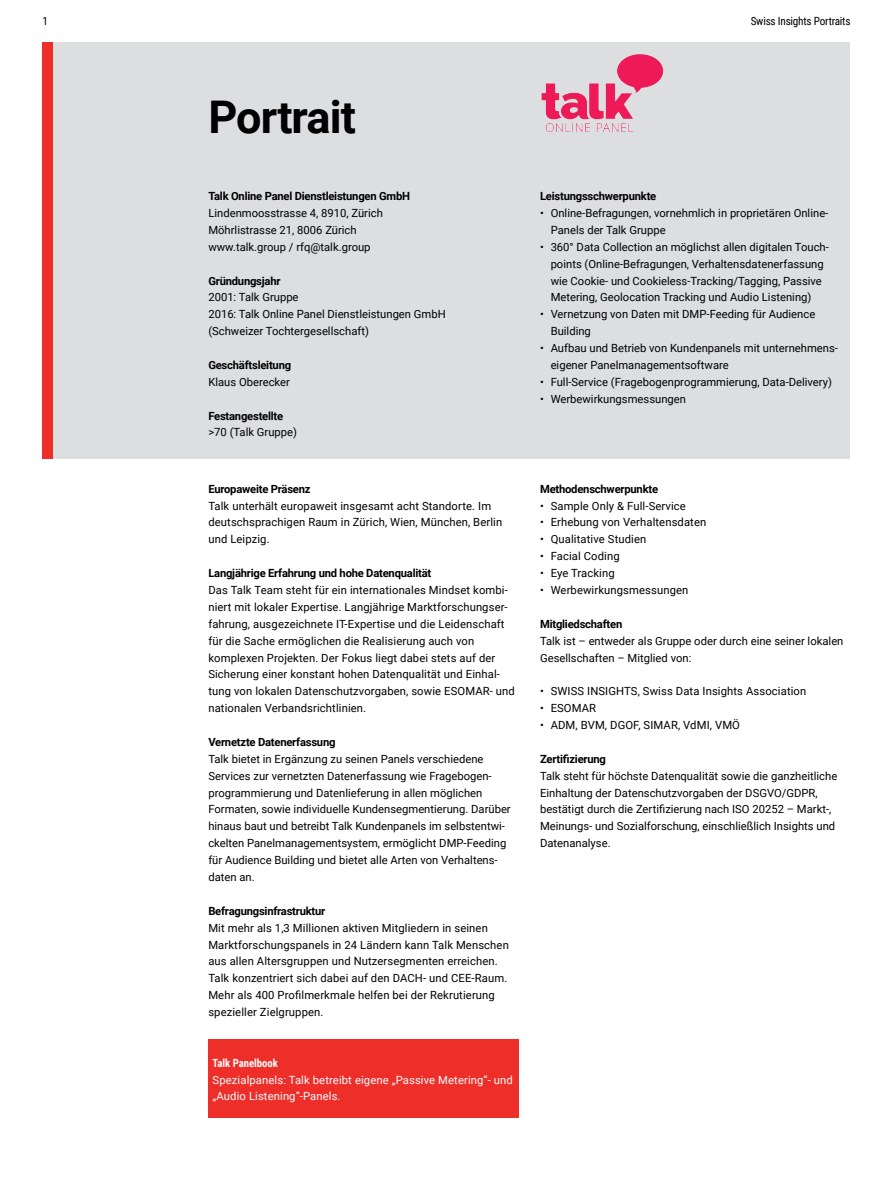
<style>
.page{position:relative;width:893px;height:1191px;background:#fff}
.page>*{position:absolute;margin:0;border:0;box-sizing:border-box;transform-origin:0 0}
.t1{font:700 45px "Roboto";letter-spacing:-.02em;color:#000}
.t2{font:11.25px/16.8px "Roboto";color:#000}
.t3{font:700 11.25px "Roboto";letter-spacing:-.02em;color:#000}
.t4{font:11.25px/16.8px "Roboto";letter-spacing:.01em;color:#fff}
.t5{font:11.25px "Roboto Condensed";letter-spacing:-.02em;color:#000}
.t6{font:700 11.25px "Roboto Condensed";color:#fff;scale:.95 1}
</style>
<div class="page">
<div style="left:43px;top:43px;width:807px;height:416px;background:#dddee0"></div>
<div style="left:43px;top:43px;width:10px;height:416px;background:#ee2e29"></div>
<img style="left:541px;top:54px;width:122px;height:78px">
<div style="left:208px;top:1039px;width:311px;height:78px;background:#ee2e29"></div>
<p class="t5" style="left:43px;top:14px;width:7px">1</p>
<p class="t5" style="left:751px;top:14px;width:101px">Swiss Insights Portraits</p>
<h1 class="t1" style="left:208px;top:85px;width:149px">Portrait</h1>
<p class="t3" style="left:208px;top:188px;width:203px">Talk Online Panel Dienstleistungen GmbH</p>
<p class="t2" style="left:208px;top:204px;width:176px">Lindenmoosstrasse 4, 8910, Zürich<br>Möhrlistrasse 21, 8006 Zürich www.talk.group / rfq@talk.group</p>
<p class="t3" style="left:208px;top:273px;width:74px">Gründungsjahr</p>
<p class="t2" style="left:208px;top:288px;width:239px">2001: Talk Gruppe<br>2016: Talk Online Panel Dienstleistungen GmbH (Schweizer Tochtergesellschaft)</p>
<p class="t3" style="left:208px;top:357px;width:84px">Geschäftsleitung</p>
<p class="t2" style="left:208px;top:373px;width:83px">Klaus Oberecker</p>
<p class="t3" style="left:208px;top:408px;width:76px">Festangestellte</p>
<p class="t2" style="left:208px;top:423px;width:90px">&gt;70 (Talk Gruppe)</p>
<p class="t3" style="left:208px;top:481px;width:104px">Europaweite Präsenz</p>
<p class="t2" style="left:208px;top:497px;width:295px">Talk unterhält europaweit insgesamt acht Standorte. Im deutschsprachigen Raum in Zürich, Wien, München, Berlin und Leipzig.</p>
<p class="t3" style="left:208px;top:565px;width:225px">Langjährige Erfahrung und hohe Datenqualität</p>
<p class="t2" style="left:208px;top:581px;width:308px">Das Talk Team steht für ein internationales Mindset kombi&shy;niert mit lokaler Expertise. Langjährige Marktforschungser&shy;fahrung, ausgezeichnete IT-Expertise und die Leidenschaft für die Sache ermöglichen die Realisierung auch von komplexen Projekten. Der Fokus liegt dabei stets auf der Sicherung einer konstant hohen Datenqualität und Einhal&shy;tung von lokalen Datenschutzvorgaben, sowie ESOMAR- und nationalen Verbandsrichtlinien.</p>
<p class="t3" style="left:208px;top:734px;width:129px">Vernetzte Datenerfassung</p>
<p class="t2" style="left:208px;top:750px;width:304px">Talk bietet in Ergänzung zu seinen Panels verschiedene Services zur vernetzten Datenerfassung wie Fragebogen&shy;programmierung und Datenlieferung in allen möglichen Formaten, sowie individuelle Kundensegmentierung. Darüber hinaus baut und betreibt Talk Kundenpanels im selbstentwi&shy;ckelten Panelmanagementsystem, ermöglicht DMP-Feeding für Audience Building und bietet alle Arten von Verhaltens&shy;daten an.</p>
<p class="t3" style="left:208px;top:903px;width:119px">Befragungsinfrastruktur</p>
<p class="t2" style="left:208px;top:918px;width:302px">Mit mehr als 1,3 Millionen aktiven Mitgliedern in seinen Marktforschungspanels in 24 Ländern kann Talk Menschen aus allen Altersgruppen und Nutzersegmenten erreichen.<br>Talk konzentriert sich dabei auf den DACH- und CEE-Raum.<br>Mehr als 400 Profilmerkmale helfen bei der Rekrutierung spezieller Zielgruppen.</p>
<p class="t6" style="left:213px;top:1054px;width:70px">Talk Panelbook</p>
<p class="t4" style="left:213px;top:1070px;width:302px">Spezialpanels: Talk betreibt eigene „Passive Metering“- und „Audio Listening“-Panels.</p>
<p class="t3" style="left:540px;top:188px;width:118px">Leistungsschwerpunkte</p>
<p class="t2" style="left:551px;top:204px;width:279px;text-indent:-11px">• Online-Befragungen, vornehmlich in proprietären Online-<br>Panels der Talk Gruppe</p>
<p class="t2" style="left:551px;top:238px;width:280px;text-indent:-11px">• 360° Data Collection an möglichst allen digitalen Touch&shy;points (Online-Befragungen, Verhaltensdatenerfassung wie Cookie- und Cookieless-Tracking/Tagging, Passive Metering, Geolocation Tracking und Audio Listening)</p>
<p class="t2" style="left:551px;top:305px;width:266px;text-indent:-11px">• Vernetzung von Daten mit DMP-Feeding für Audience<br>Building</p>
<p class="t2" style="left:551px;top:339px;width:289px;text-indent:-11px">• Aufbau und Betrieb von Kundenpanels mit unternehmens&shy;eigener Panelmanagementsoftware</p>
<p class="t2" style="left:540px;top:373px;width:293px">• Full-Service (Fragebogenprogrammierung, Data-Delivery)</p>
<p class="t2" style="left:540px;top:390px;width:148px">• Werbewirkungsmessungen</p>
<p class="t3" style="left:540px;top:481px;width:120px">Methodenschwerpunkte</p>
<p class="t2" style="left:540px;top:497px;width:147px">• Sample Only &amp; Full-Service</p>
<p class="t2" style="left:540px;top:513px;width:168px">• Erhebung von Verhaltensdaten</p>
<p class="t2" style="left:540px;top:530px;width:108px">• Qualitative Studien</p>
<p class="t2" style="left:540px;top:547px;width:81px">• Facial Coding</p>
<p class="t2" style="left:540px;top:564px;width:76px">• Eye Tracking</p>
<p class="t2" style="left:540px;top:581px;width:150px">• Werbewirkungsmessungen</p>
<p class="t3" style="left:540px;top:616px;width:84px">Mitgliedschaften</p>
<p class="t2" style="left:540px;top:632px;width:305px">Talk ist – entweder als Gruppe oder durch eine seiner lokalen<br>Gesellschaften – Mitglied von:</p>
<p class="t2" style="left:540px;top:682px;width:268px">• SWISS INSIGHTS, Swiss Data Insights Association</p>
<p class="t2" style="left:540px;top:699px;width:58px">• ESOMAR</p>
<p class="t2" style="left:540px;top:716px;width:201px">• ADM, BVM, DGOF, SIMAR, VdMI, VMÖ</p>
<p class="t3" style="left:540px;top:751px;width:68px">Zertifizierung</p>
<p class="t2" style="left:540px;top:767px;width:299px">Talk steht für höchste Datenqualität sowie die ganzheitliche Einhaltung der Datenschutzvorgaben der DSGVO/GDPR, bestätigt durch die Zertifizierung nach ISO 20252 – Markt-, Meinungs- und Sozialforschung, einschließlich Insights und Datenanalyse.</p>
</div>
